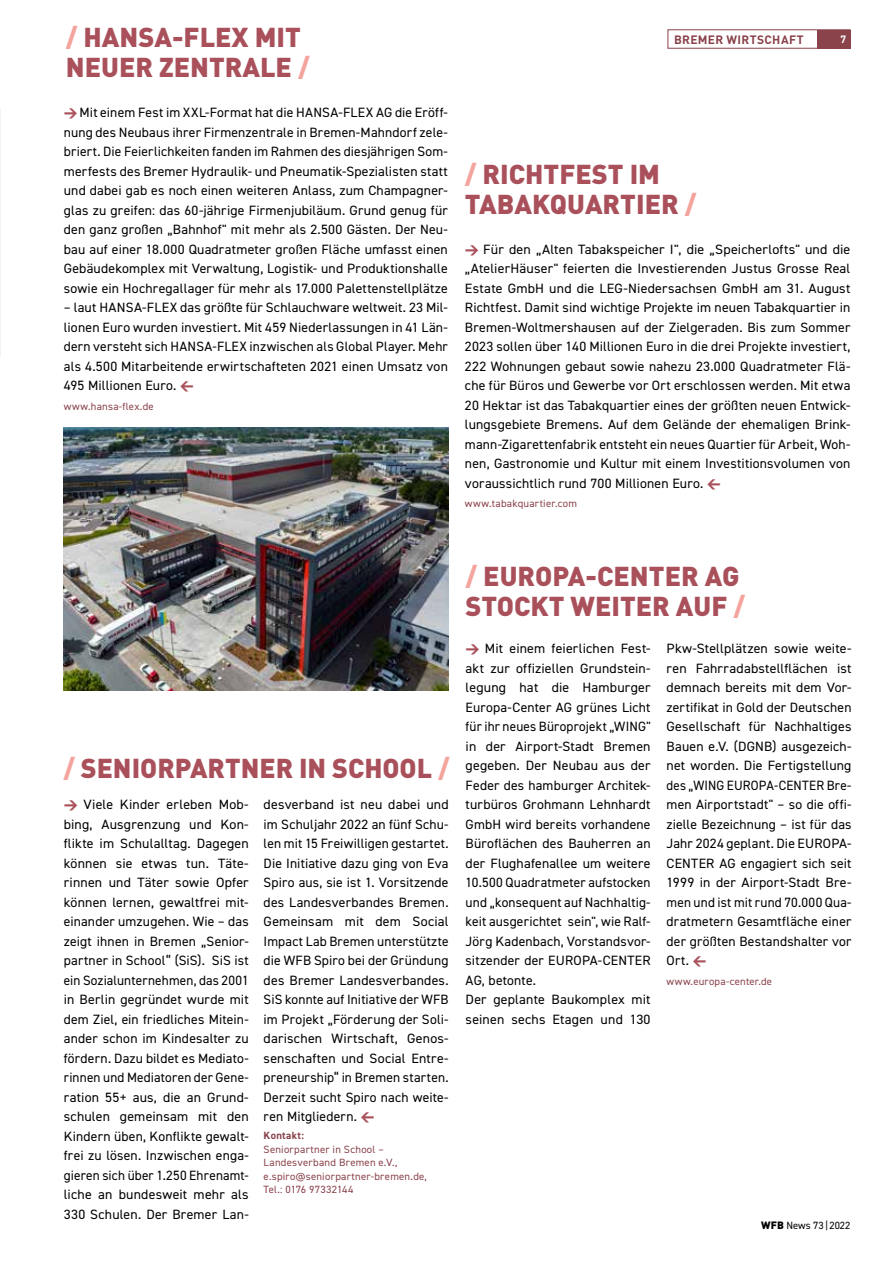
<style>
.page{position:relative;width:893px;height:1263px;background:#fff}
.page>*{position:absolute;margin:0;border:0;box-sizing:border-box;transform-origin:0 0}
.t1{font:900 27px/30px "DIN";color:#a9505b}
.t2{font:13.5px/19.5px "DIN2014";letter-spacing:.01em;color:#000;text-align:justify}
.t3{font:13.5px/19.5px "DIN2014";letter-spacing:.01em;color:#000;text-align:justify;scale:1.04 1}
.t4{font:700 12px "DIN";letter-spacing:.03em;color:#8a424b}
.t5{font:10.5px/13.5px "DIN2014";letter-spacing:.025em;color:#8a424b}
.t6{font:10.5px "DIN2014";color:#000}
.t7{font:700 10.5px "DIN2014";letter-spacing:.03em;color:#8a424b}
.t8{font:700 10.5px "DIN";color:#fff}
.s1{color:#f4a39d}
.s2{font-family:"DIN Black Expert";color:#a9505b}
.s3{font-family:"DIN";font-weight:900}
</style>
<div class="page">
<div style="left:668px;top:29px;width:182px;height:20px;border:1px solid #8a424b"></div>
<div style="left:817px;top:30px;width:33px;height:18px;background:#8a424b"></div>
<img style="left:0;top:108px;width:1px;height:250px">
<img style="left:64px;top:428px;width:385px;height:262px">
<h1 class="t1" style="left:66px;top:20px;width:245px"><span class="s1">/</span> HANSA-FLEX MIT<br>NEUER ZENTRALE <span class="s1">/</span></h1>
<p class="t2" style="left:64px;top:102px;width:386px"><span class="s2">W</span> Mit einem Fest im XXL-Format hat die HANSA-FLEX AG die Eröff&shy;nung des Neubaus ihrer Firmenzentrale in Bremen-Mahndorf zele&shy;briert. Die Feierlichkeiten fanden im Rahmen des diesjährigen Som&shy;merfests des Bremer Hydraulik- und Pneumatik-Spezialisten statt und dabei gab es noch einen weiteren Anlass, zum Champagner&shy;glas zu greifen: das 60-jährige Firmenjubiläum. Grund genug für den ganz großen „Bahnhof" mit mehr als 2.500 Gästen. Der Neu&shy;bau auf einer 18.000 Quadratmeter großen Fläche umfasst einen Gebäudekomplex mit Verwaltung, Logistik- und Produktionshalle sowie ein Hochregallager für mehr als 17.000 Palettenstellplätze</p>
<p class="t2" style="left:64px;top:297px;width:386px">– laut HANSA-FLEX das größte für Schlauchware weltweit. 23 Mil&shy;lionen Euro wurden investiert. Mit 459 Niederlassungen in 41 Län&shy;dern versteht sich HANSA-FLEX inzwischen als Global Player. Mehr als 4.500 Mitarbeitende erwirtschafteten 2021 einen Umsatz von 495 Millionen Euro. <span class="s2">V</span></p>
<p class="t5" style="left:64px;top:399px;width:92px">www.hansa-flex.de</p>
<p class="t4" style="left:674px;top:32px;width:131px">BREMER WIRTSCHAFT</p>
<p class="t8" style="left:840px;top:32px;width:7px">7</p>
<h1 class="t1" style="left:465px;top:158px;width:233px"><span class="s1">/</span> RICHTFEST IM<br>TABAKQUARTIER <span class="s1">/</span></h1>
<p class="t3" style="left:465px;top:239px;width:372px"><span class="s2">W</span> Für den „Alten Tabakspeicher I", die „Speicherlofts" und die „AtelierHäuser" feierten die Investierenden Justus Grosse Real Estate GmbH und die LEG-Niedersachsen GmbH am 31. August Richtfest. Damit sind wichtige Projekte im neuen Tabakquartier in Bremen-Woltmershausen auf der Zielgeraden. Bis zum Sommer 2023 sollen über 140 Millionen Euro in die drei Projekte investiert, 222 Wohnungen gebaut sowie nahezu 23.000 Quadratmeter Flä&shy;che für Büros und Gewerbe vor Ort erschlossen werden. Mit etwa 20 Hektar ist das Tabakquartier eines der größten neuen Entwick&shy;lungsgebiete Bremens. Auf dem Gelände der ehemaligen Brink&shy;mann-Zigarettenfabrik entsteht ein neues Quartier für Arbeit, Woh&shy;nen, Gastronomie und Kultur mit einem Investitionsvolumen von voraussichtlich rund 700 Millionen Euro. <span class="s2">V</span></p>
<p class="t5" style="left:465px;top:496px;width:114px">www.tabakquartier.com</p>
<h1 class="t1" style="left:63px;top:751px;width:388px"><span class="s1">/</span> SENIORPARTNER IN SCHOOL <span class="s1">/</span></h1>
<p class="t2" style="left:64px;top:795px;width:186px"><span class="s2">W</span> Viele Kinder erleben Mob&shy;bing, Ausgrenzung und Kon&shy;flikte im Schulalltag. Dagegen können sie etwas tun. Täte&shy;rinnen und Täter sowie Opfer können lernen, gewaltfrei mit&shy;einander umzugehen. Wie – das zeigt ihnen in Bremen „Senior&shy;partner in School“ (SiS). SiS ist ein Sozialunternehmen, das 2001 in Berlin gegründet wurde mit dem Ziel, ein friedliches Mitein&shy;ander schon im Kindesalter zu fördern. Dazu bildet es Mediato&shy;rinnen und Mediatoren der Gene&shy;ration 55+ aus, die an Grund&shy;schulen gemeinsam mit den Kindern üben, Konflikte gewalt&shy;frei zu lösen. Inzwischen enga&shy;gieren sich über 1.250 Ehrenamt&shy;liche an bundesweit mehr als 330 Schulen. Der Bremer Lan-</p>
<p class="t2" style="left:264px;top:795px;width:186px">desverband ist neu dabei und im Schuljahr 2022 an fünf Schu&shy;len mit 15 Freiwilligen gestartet.<br>Die Initiative dazu ging von Eva Spiro aus, sie ist 1. Vorsitzende des Landesverbandes Bremen.<br>Gemeinsam mit dem Social Impact Lab Bremen unterstützte die WFB Spiro bei der Gründung des Bremer Landesverbandes.<br>SiS konnte auf Initiative der WFB im Projekt „Förderung der Soli&shy;darischen Wirtschaft, Genos&shy;senschaften und Social Entre&shy;preneurship“ in Bremen starten.<br>Derzeit sucht Spiro nach weite&shy;ren Mitgliedern. <span class="s2">V</span></p>
<p class="t7" style="left:264px;top:1129px;width:42px">Kontakt:</p>
<p class="t5" style="left:264px;top:1142px;width:165px">Seniorpartner in School –<br>Landesverband Bremen e.V., e.spiro@seniorpartner-bremen.de,<br>Tel.: 0176 97332144</p>
<h1 class="t1" style="left:466px;top:560px;width:281px"><span class="s1">/</span> EUROPA-CENTER AG<br>STOCKT WEITER AUF <span class="s1">/</span></h1>
<p class="t2" style="left:466px;top:639px;width:186px;text-align:left"><span class="s2">W</span> Mit einem feierlichen Fest&shy;akt zur offiziellen Grundstein&shy;legung hat die Hamburger<br>Europa-Center AG grünes Licht für ihr neues Büroprojekt „WING" in der Airport-Stadt Bremen gegeben. Der Neubau aus der<br>Feder des hamburger Architek&shy;turbüros Grohmann Lehnhardt<br>GmbH wird bereits vorhandene<br>Büroflächen des Bauherren an der Flughafenallee um weitere<br>10.500 Quadratmeter aufstocken und „konsequent auf Nachhaltig&shy;keit ausgerichtet‟ sein", wie Ralf-<br>Jörg Kadenbach, Vorstandsvor&shy;sitzender der EUROPA-CENTER<br>AG, betonte.<br>Der geplante Baukomplex mit seinen sechs Etagen und 130</p>
<p class="t2" style="left:666px;top:639px;width:186px">Pkw-Stellplätzen sowie weite&shy;ren Fahrradabstellflächen ist demnach bereits mit dem Vor&shy;zertifikat in Gold der Deutschen Gesellschaft für Nachhaltiges Bauen e.V. (DGNB) ausgezeich&shy;net worden. Die Fertigstellung des „WING EUROPA-CENTER Bre&shy;men Airportstadt" – so die offi&shy;zielle Bezeichnung – ist für das Jahr 2024 geplant. Die EUROPA-CENTER AG engagiert sich seit 1999 in der Airport-Stadt Bre&shy;men und ist mit rund 70.000 Qua&shy;dratmetern Gesamtfläche einer der größten Bestandshalter vor Ort. <span class="s2">V</span></p>
<p class="t5" style="left:666px;top:974px;width:107px">www.europa-center.de</p>
<p class="t6" style="left:761px;top:1218px;width:91px"><span class="s3">WFB</span> News 73 | 2022</p>
</div>
